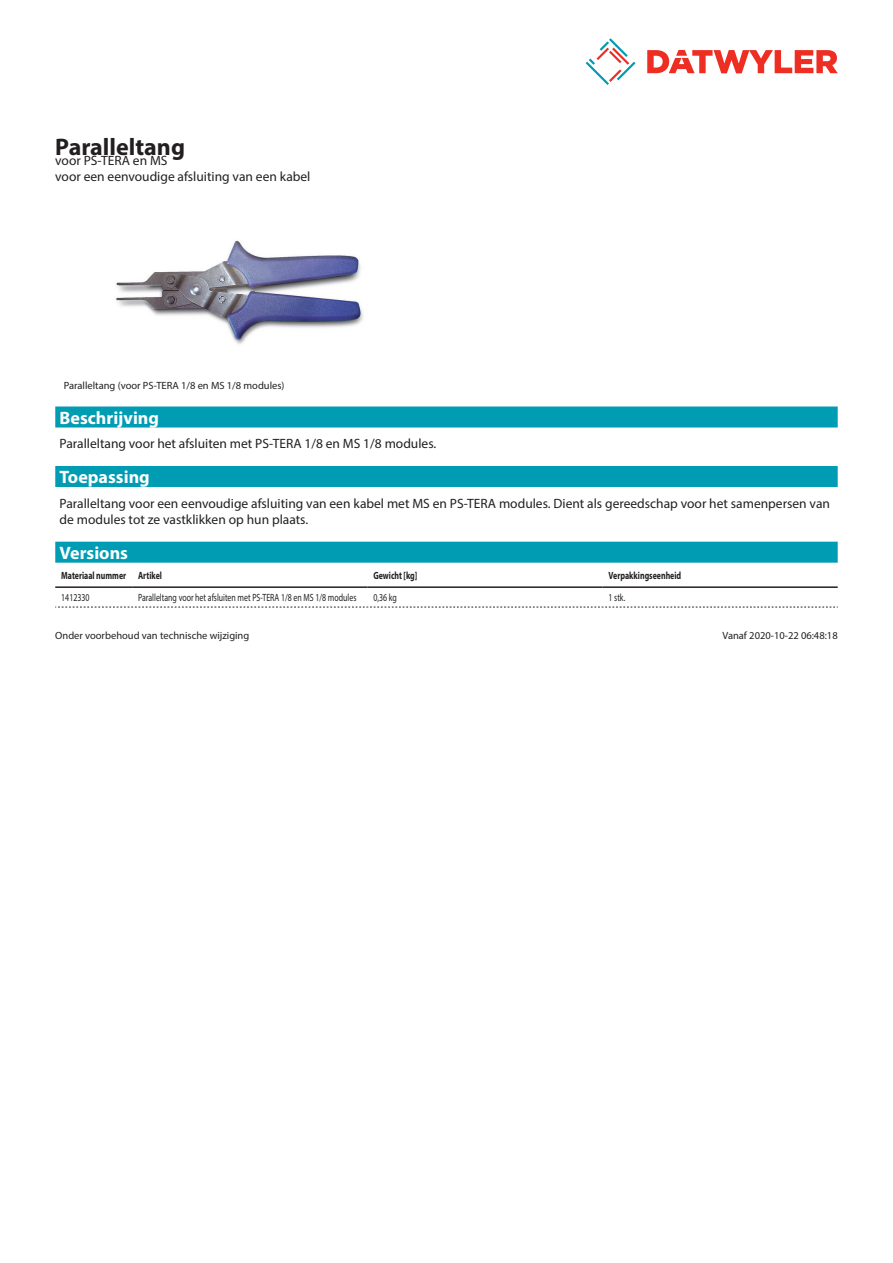
<style>
.page{position:relative;width:893px;height:1263px;background:#fff}
.page>*{position:absolute;margin:0;border:0;box-sizing:border-box;transform-origin:0 0}
.Product_Head{font:700 24px "Myriad Pro";color:#231f20}
.Standard_Head_Proper{font:700 18px "Myriad Pro";color:#fff}
.Standard_text{font:13.5px/16.2px "Myriad Pro";color:#231f20}
.myriadlight{font:10.5px "Myriad Pro";color:#231f20;scale:.75 1}
.Footnote{font:10.5px "Myriad Pro";color:#231f20}
.myriadbold{font:700 10.5px "Myriad Pro";color:#231f20;scale:.75 1}
.imagetext{font:10.5px "Myriad Pro";color:#231f20}
</style>
<div class="page">
<svg style="left:586px;top:38px;width:49px;height:47px"></svg>
<svg style="left:647px;top:50px;width:191px;height:23px"></svg>
<img style="left:116px;top:240px;width:247px;height:105px">
<div style="left:55px;top:542px;width:783px;height:21px;background:#009cb3"></div>
<hr style="left:55px;top:586px;width:77px;height:2px;background:#231f20">
<hr style="left:132px;top:586px;width:235px;height:2px;background:#231f20">
<hr style="left:367px;top:586px;width:235px;height:2px;background:#231f20">
<hr style="left:602px;top:586px;width:236px;height:2px;background:#231f20">
<svg style="left:55px;top:607px;width:783px;height:1px"></svg>
<div style="left:55px;top:406px;width:783px;height:21px;background:#009cb3"></div>
<div style="left:55px;top:466px;width:783px;height:21px;background:#009cb3"></div>
<p class="Product_Head" style="left:55px;top:131px;width:131px">Paralleltang</p>
<p class="Standard_text" style="left:55px;top:152px;width:257px">voor PS-TERA en MS<br>voor een eenvoudige afsluiting van een kabel</p>
<p class="imagetext" style="left:64px;top:379px;width:222px">Paralleltang (voor PS-TERA 1/8 en MS 1/8 modules)</p>
<p class="Standard_Head_Proper" style="left:60px;top:406px;width:101px">Beschrijving</p>
<p class="Standard_text" style="left:60px;top:435px;width:378px">Paralleltang voor het afsluiten met PS-TERA 1/8 en MS 1/8 modules.</p>
<p class="Standard_Head_Proper" style="left:60px;top:465px;width:92px">Toepassing</p>
<p class="Standard_text" style="left:60px;top:495px;width:772px">Paralleltang voor een eenvoudige afsluiting van een kabel met MS en PS-TERA modules. Dient als gereedschap voor het samenpersen van de modules tot ze vastklikken op hun plaats.</p>
<p class="Standard_Head_Proper" style="left:60px;top:541px;width:70px">Versions</p>
<p class="myriadbold" style="left:61px;top:568px;width:88px">Materiaal nummer</p>
<p class="myriadbold" style="left:138px;top:568px;width:33px">Artikel</p>
<p class="myriadbold" style="left:373px;top:568px;width:60px">Gewicht [kg]</p>
<p class="myriadbold" style="left:608px;top:568px;width:98px">Verpakkingseenheid</p>
<p class="myriadlight" style="left:61px;top:591px;width:39px">1412330</p>
<p class="myriadlight" style="left:138px;top:591px;width:292px">Paralleltang voor het afsluiten met PS-TERA 1/8 en MS 1/8 modules</p>
<p class="myriadlight" style="left:373px;top:591px;width:33px">0,36 kg</p>
<p class="myriadlight" style="left:608px;top:591px;width:24px">1 stk.</p>
<p class="Footnote" style="left:55px;top:629px;width:196px">Onder voorbehoud van technische wijziging</p>
<p class="Footnote" style="left:722px;top:629px;width:117px">Vanaf 2020-10-22 06:48:18</p>
</div>
